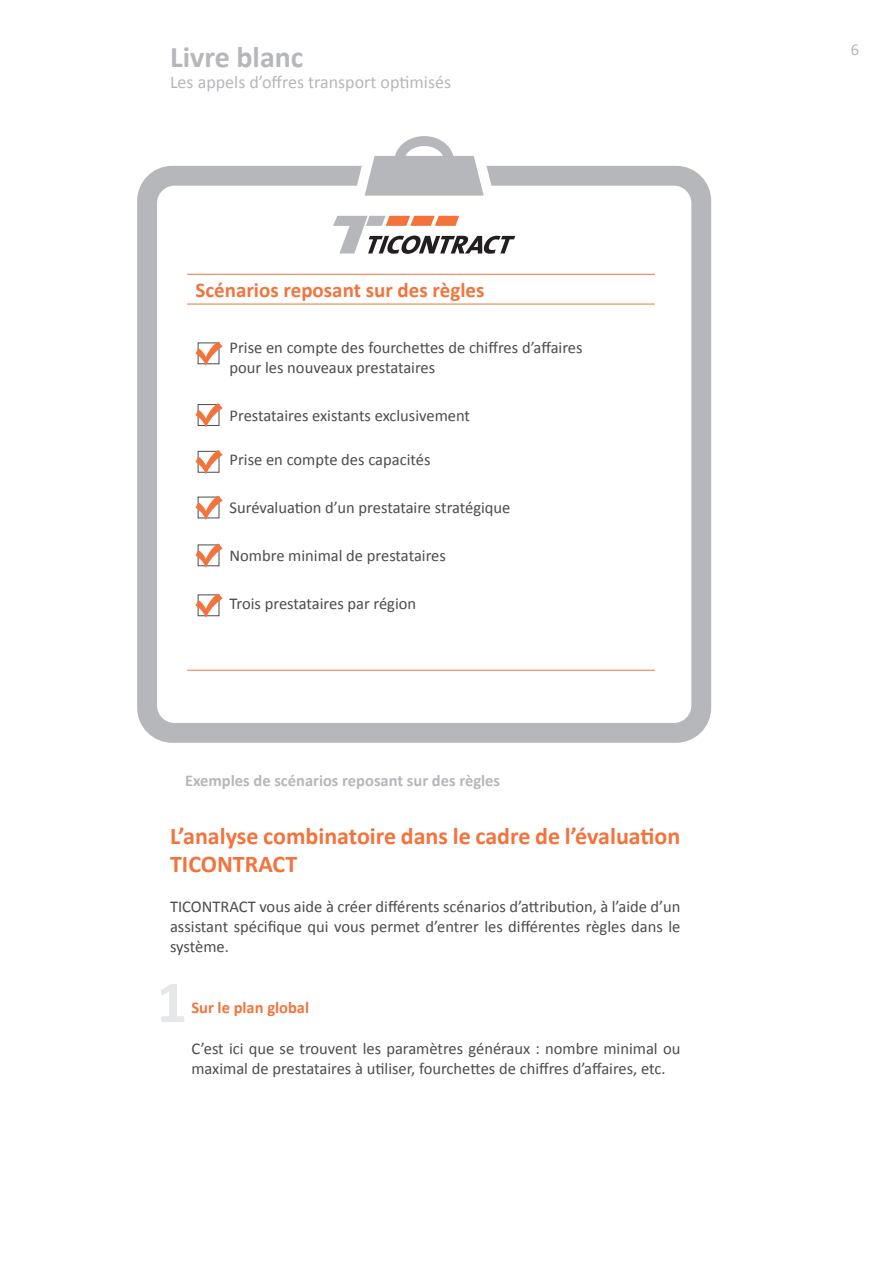
<style>
.page{position:relative;width:893px;height:1263px;background:#fff}
.page>*{position:absolute;margin:0;border:0;box-sizing:border-box;transform-origin:0 0}
.t1{font:700 60px "Calibri";color:#e6e7e9}
.t2{font:700 30px "Calibri";color:#b6b7bb}
.t3{font:700 24px/28.8px "Calibri";color:#f3733c}
.t4{font:700 21px "Calibri";color:#f3733c}
.t5{font:18px "Calibri";color:#b6b7bb}
.t6{font:16.5px/19.8px "Calibri";color:#4b4c4d}
.t7{font:700 16.5px "Calibri";color:#b6b7bb}
.t8{font:700 16.5px "Calibri";color:#f3733c}
.t9{font:16.5px "Calibri";color:#b6b7bb}
</style>
<div class="page">
<svg style="left:137px;top:166px;width:574px;height:577px"></svg>
<svg style="left:365px;top:136px;width:119px;height:60px"></svg>
<svg style="left:333px;top:216px;width:182px;height:38px"></svg>
<h2 class="t2" style="left:170px;top:38px;width:135px">Livre blanc</h2>
<p class="t5" style="left:170px;top:71px;width:282px">Les appels d’offres transport optimisés</p>
<p class="t4" style="left:196px;top:277px;width:290px">Scénarios reposant sur des règles</p>
<p class="t6" style="left:230px;top:338px;width:354px">Prise en compte des fourchettes de chiffres d’affaires pour les nouveaux prestataires</p>
<p class="t6" style="left:230px;top:406px;width:242px">Prestataires existants exclusivement</p>
<p class="t6" style="left:230px;top:450px;width:202px">Prise en compte des capacités</p>
<p class="t6" style="left:230px;top:498px;width:282px">Surévaluation d’un prestataire stratégique</p>
<p class="t6" style="left:230px;top:546px;width:218px">Nombre minimal de prestataires</p>
<p class="t6" style="left:230px;top:594px;width:188px">Trois prestataires par région</p>
<p class="t7" style="left:185px;top:770px;width:317px">Exemples de scénarios reposant sur des règles</p>
<h3 class="t3" style="left:170px;top:821px;width:512px">L’analyse combinatoire dans le cadre de l’évaluation<br>TICONTRACT</h3>
<p class="t6" style="left:170px;top:896px;width:512px;text-align:justify">TICONTRACT vous aide à créer différents scénarios d’attribution, à l’aide d’un assistant spécifique qui vous permet d’entrer les différentes règles dans le système.</p>
<h1 class="t1" style="left:157px;top:964px;width:32px">1</h1>
<p class="t8" style="left:191px;top:997px;width:119px">Sur le plan global</p>
<p class="t6" style="left:191px;top:1039px;width:490px">C’est ici que se trouvent les paramètres généraux : nombre minimal ou maximal de prestataires à utiliser, fourchettes de chiffres d’affaires, etc.</p>
<p class="t9" style="left:851px;top:39px;width:10px">6</p>
</div>
